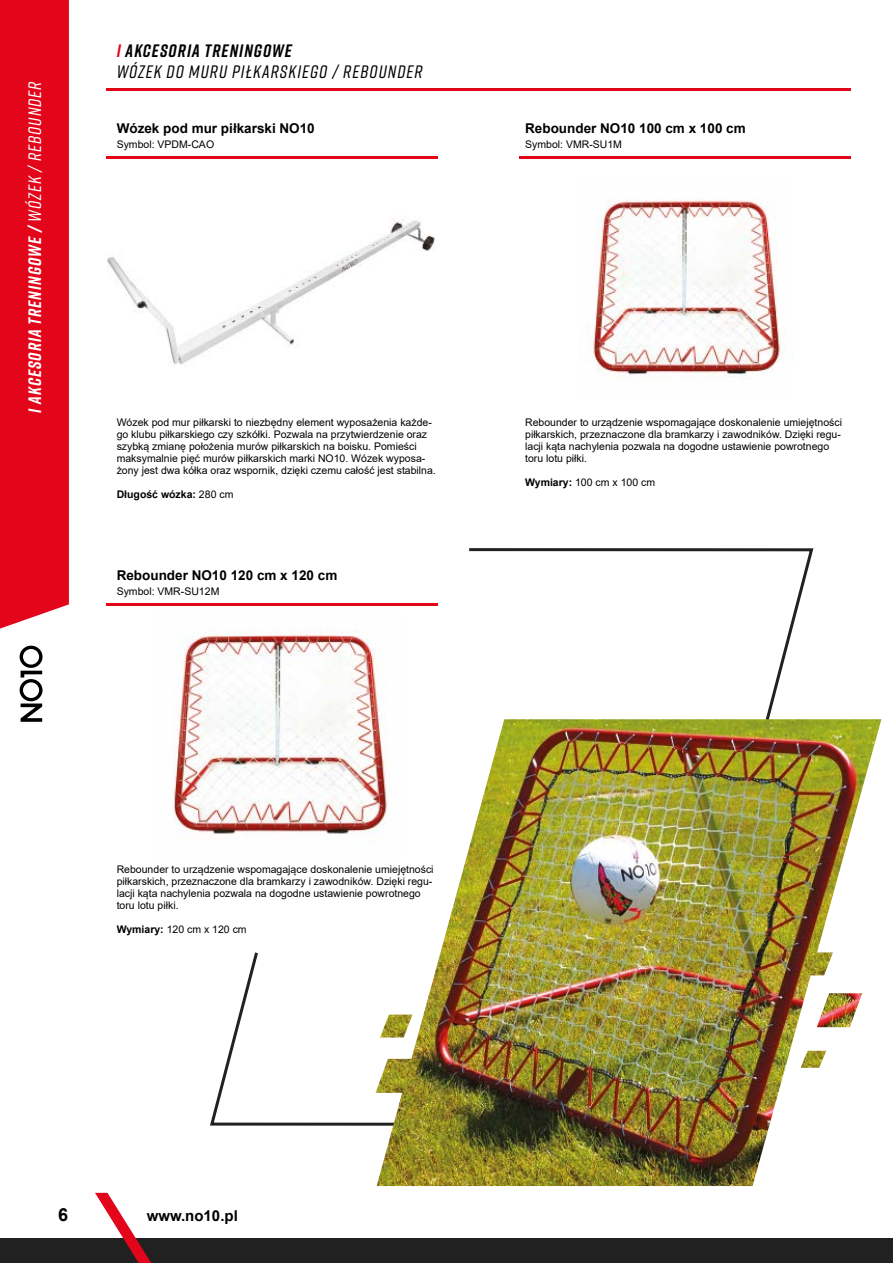
<style>
.page{position:relative;width:893px;height:1263px;background:#fff}
.page>*{position:absolute;margin:0;border:0;box-sizing:border-box;transform-origin:0 0}
.t1{font:italic 500 18px/21px "Rift";letter-spacing:.06em;color:#000}
.t2{font:italic 700 18px "Rift";color:#fff}
.t3{font:700 18px "Arial";color:#000}
.t4{font:700 15px "Arial";color:#000}
.t5{font:700 13.5px "Arial";color:#000}
.t6{font:10.5px/12px "Arial";color:#000}
.t7{font:700 10.5px "Arial";color:#000}
.s1{font-weight:500}
.s2{font-weight:700;color:#e3051a}
.s3{font-weight:700}
.s4{font-weight:400}
</style>
<div class="page">
<div style="left:0;top:1238px;width:893px;height:25px;background:#202120"></div>
<svg style="left:95px;top:1193px;width:56px;height:70px"></svg>
<div style="left:0;top:0;width:69px;height:629px;background:#e3051a"></div>
<svg style="left:20px;top:646px;width:23px;height:76px"></svg>
<hr style="left:106px;top:88px;width:744px;height:3px;background:#e3051a">
<img style="left:587px;top:199px;width:198px;height:181px">
<hr style="left:106px;top:156px;width:332px;height:2px;background:#e3051a">
<hr style="left:106px;top:603px;width:332px;height:2px;background:#e3051a">
<hr style="left:519px;top:156px;width:331px;height:2px;background:#e3051a">
<img style="left:107px;top:218px;width:328px;height:147px">
<img style="left:173px;top:630px;width:209px;height:204px">
<svg style="left:210px;top:952px;width:167px;height:174px"></svg>
<svg style="left:469px;top:548px;width:345px;height:171px"></svg>
<img style="left:377px;top:719px;width:504px;height:467px">
<img style="left:376px;top:1059px;width:45px;height:34px">
<img style="left:380px;top:1014px;width:32px;height:23px">
<img style="left:801px;top:952px;width:32px;height:23px">
<img style="left:801px;top:1051px;width:25px;height:17px">
<img style="left:817px;top:993px;width:45px;height:34px">
<h1 class="t2" style="left:22px;top:413px;width:333px;rotate:-90deg">I AKCESORIA TRENINGOWE / <span class="s1">WÓZEK / REBOUNDER</span></h1>
<h1 class="t1" style="left:117px;top:39px;width:307px"><span class="s2">I</span> <span class="s3">AKCESORIA TRENINGOWE<br></span>WÓZEK DO MURU PIŁKARSKIEGO / REBOUNDER</h1>
<p class="t5" style="left:117px;top:118px;width:200px">Wózek pod mur piłkarski NO10</p>
<p class="t5" style="left:525px;top:118px;width:222px">Rebounder NO10 100 cm x 100 cm</p>
<p class="t6" style="left:117px;top:138px;width:99px">Symbol: VPDM-CAO</p>
<p class="t6" style="left:525px;top:138px;width:98px">Symbol: VMR-SU1M</p>
<p class="t6" style="left:117px;top:416px;width:321px">Wózek pod mur piłkarski to niezbędny element wyposażenia każde&shy;go klubu piłkarskiego czy szkółki. Pozwala na przytwierdzenie oraz szybką zmianę położenia murów piłkarskich na boisku. Pomieści maksymalnie pięć murów piłkarskich marki NO10. Wózek wyposa&shy;żony jest dwa kółka oraz wspornik, dzięki czemu całość jest stabilna.</p>
<p class="t7" style="left:117px;top:487px;width:118px">Długość wózka: <span class="s4">280 cm</span></p>
<p class="t5" style="left:117px;top:565px;width:222px">Rebounder NO10 120 cm x 120 cm</p>
<p class="t6" style="left:117px;top:585px;width:104px">Symbol: VMR-SU12M</p>
<p class="t6" style="left:525px;top:416px;width:318px">Rebounder to urządzenie wspomagające doskonalenie umiejętności piłkarskich, przeznaczone dla bramkarzy i zawodników. Dzięki regu&shy;lacji kąta nachylenia pozwala na dogodne ustawienie powrotnego toru lotu piłki.</p>
<p class="t6" style="left:525px;top:476px;width:131px"><span class="s3">Wymiary:</span> 100 cm x 100 cm</p>
<p class="t6" style="left:117px;top:863px;width:318px">Rebounder to urządzenie wspomagające doskonalenie umiejętności piłkarskich, przeznaczone dla bramkarzy i zawodników. Dzięki regu&shy;lacji kąta nachylenia pozwala na dogodne ustawienie powrotnego toru lotu piłki.</p>
<p class="t6" style="left:117px;top:923px;width:131px"><span class="s3">Wymiary:</span> 120 cm x 120 cm</p>
<h1 class="t3" style="left:58px;top:1201px;width:12px">6</h1>
<h2 class="t4" style="left:147px;top:1205px;width:93px">www.no10.pl</h2>
</div>
